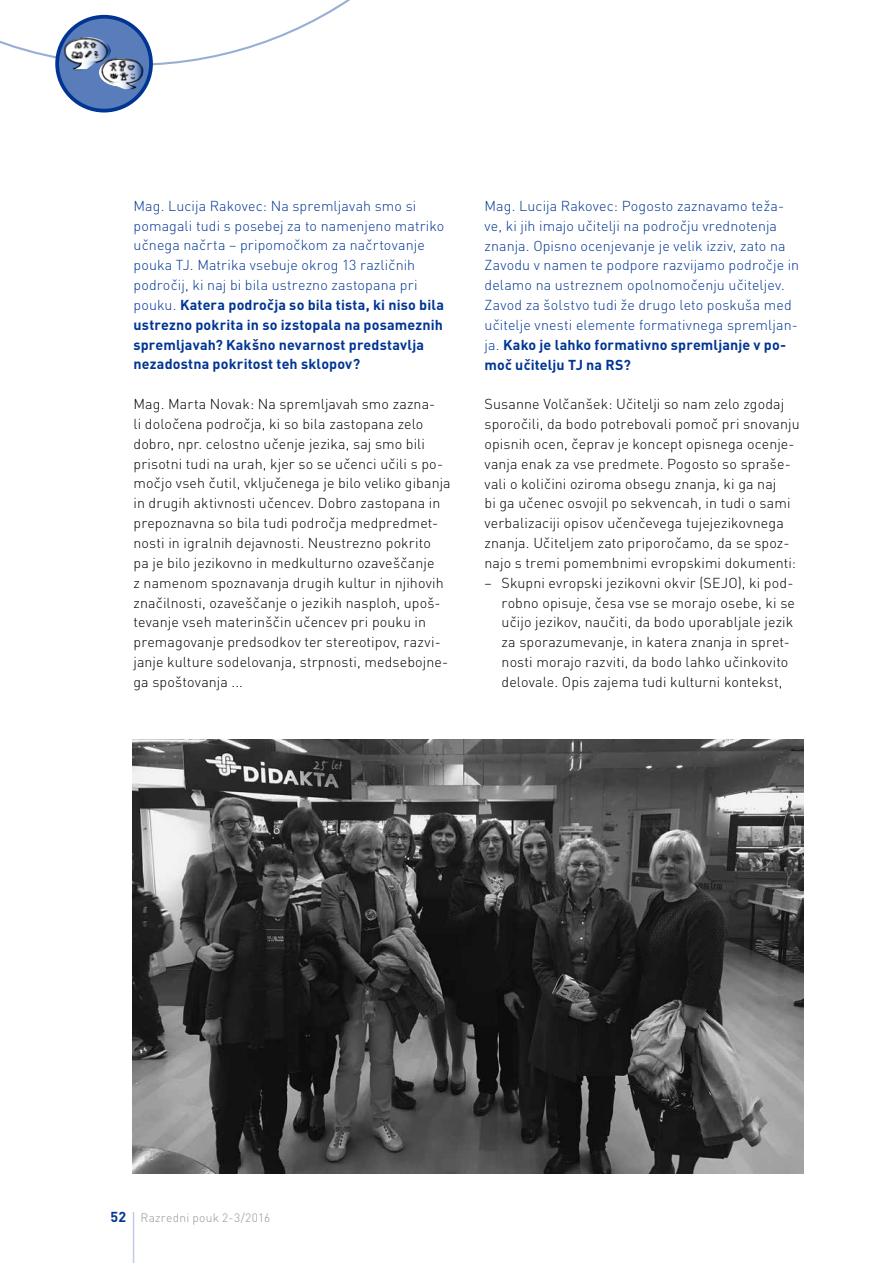
<style>
.page{position:relative;width:893px;height:1263px;background:#fff}
.page>*{position:absolute;margin:0;border:0;box-sizing:border-box;transform-origin:0 0}
.t1{font:300 14.25px/19.8px "DINP";letter-spacing:.01em;color:#000}
.t2{font:300 14.25px/19.8px "DINP";letter-spacing:.01em;color:#003594}
.t3{font:300 12px "DINP";letter-spacing:.02em;color:#939598}
.s1{font-weight:700}
.s2{font-weight:700;font-size:14.25px;color:#003594}
</style>
<div class="page">
<hr style="left:133px;top:1212px;width:1px;height:51px;background:#bfcce4">
<img style="left:133px;top:740px;width:671px;height:434px">
<svg style="left:57px;top:16px;width:94px;height:95px"></svg>
<img style="left:63px;top:90px;width:82px;height:7px">
<svg style="left:0;top:0;width:350px;height:90px"></svg>
<div style="left:55px;top:15px;width:98px;height:97px;border:4px solid #003594;border-radius:50%"></div>
<p class="t2" style="left:134px;top:196px;width:312px">Mag. Lucija Rakovec: Na spremljavah smo si pomagali tudi s posebej za to namenjeno matriko učnega načrta – pripomočkom za načrtovanje pouka TJ. Matrika vsebuje okrog 13 različnih področij, ki naj bi bila ustrezno zastopana pri pouku. <span class="s1">Katera področja so bila tista, ki niso bila ustrezno pokrita in so izstopala na posameznih spremljavah? Kakšno nevarnost predstavlja nezadostna pokritost teh sklopov?</span></p>
<p class="t1" style="left:134px;top:394px;width:319px">Mag. Marta Novak: Na spremljavah smo zazna-<br>li določena področja, ki so bila zastopana zelo dobro, npr. celostno učenje jezika, saj smo bili prisotni tudi na urah, kjer so se učenci učili s po&shy;močjo vseh čutil, vključenega je bilo veliko gibanja in drugih aktivnosti učencev. Dobro zastopana in prepoznavna so bila tudi področja medpredmet&shy;nosti in igralnih dejavnosti. Neustrezno pokrito<br>pa je bilo jezikovno in medkulturno ozaveščanje<br>z namenom spoznavanja drugih kultur in njihovih značilnosti, ozaveščanje o jezikih nasploh, upoš&shy;tevanje vseh materinščin učencev pri pouku in premagovanje predsodkov ter stereotipov, razvi&shy;janje kulture sodelovanja, strpnosti, medsebojne&shy;ga spoštovanja ...</p>
<p class="t2" style="left:485px;top:196px;width:316px">Mag. Lucija Rakovec: Pogosto zaznavamo teža&shy;ve, ki jih imajo učitelji na področju vrednotenja znanja. Opisno ocenjevanje je velik izziv, zato na Zavodu v namen te podpore razvijamo področje in delamo na ustreznem opolnomočenju učiteljev.<br>Zavod za šolstvo tudi že drugo leto poskuša med učitelje vnesti elemente formativnega spremljan&shy;ja. <span class="s1">Kako je lahko formativno spremljanje v po&shy;moč učitelju TJ na RS?</span></p>
<p class="t1" style="left:485px;top:394px;width:317px">Susanne Volčanšek: Učitelji so nam zelo zgodaj sporočili, da bodo potrebovali pomoč pri snovanju opisnih ocen, čeprav je koncept opisnega ocenje&shy;vanja enak za vse predmete. Pogosto so spraše&shy;vali o količini oziroma obsegu znanja, ki ga naj<br>bi ga učenec osvojil po sekvencah, in tudi o sami verbalizaciji opisov učenčevega tujejezikovnega znanja. Učiteljem zato priporočamo, da se spoz&shy;najo s tremi pomembnimi evropskimi dokumenti:</p>
<p class="t1" style="left:502px;top:573px;width:295px;text-indent:-17px">– Skupni evropski jezikovni okvir (SEJO), ki pod&shy;robno opisuje, česa vse se morajo osebe, ki se učijo jezikov, naučiti, da bodo uporabljale jezik za sporazumevanje, in katera znanja in spret&shy;nosti morajo razviti, da bodo lahko učinkovito delovale. Opis zajema tudi kulturni kontekst,</p>
<p class="t3" style="left:110px;top:1210px;width:161px"><span class="s2">52</span> Razredni pouk 2-3/2016</p>
</div>
